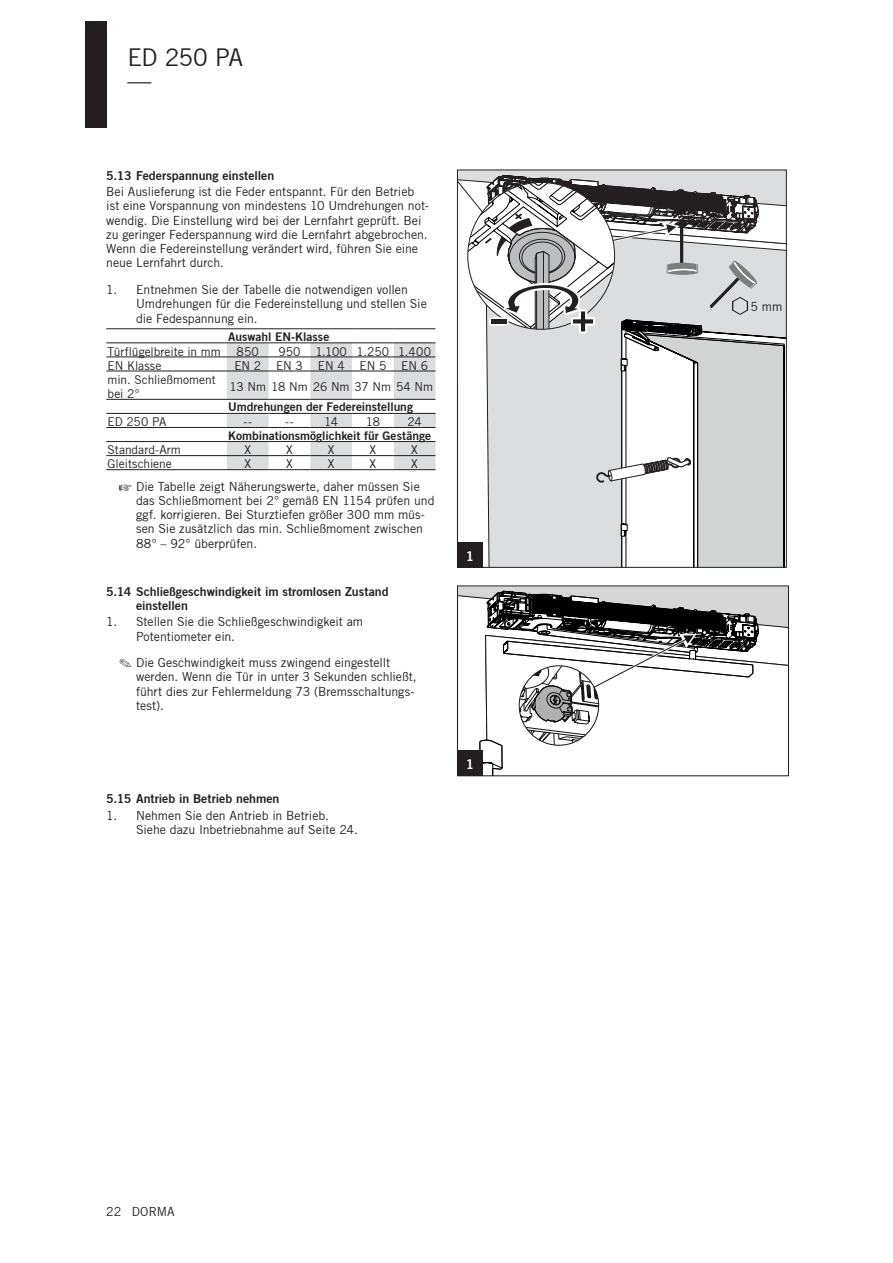
<style>
.page{position:relative;width:893px;height:1263px;background:#fff}
.page>*{position:absolute;margin:0;border:0;box-sizing:border-box;transform-origin:0 0}
.t1{font:24px/24px "Trade Gothic";letter-spacing:-.035em;color:#231f20}
.t2{font:13.5px "Trade Gothic Bold Two";color:#fff}
.t3{font:12.3px/14.2px "Trade Gothic";letter-spacing:-.005em;color:#231f20}
.t4{font:12.3px/14.2px "Trade Gothic Bold Two";color:#231f20}
.t5{font:12px/14.2px "Trade Gothic";letter-spacing:-.005em;color:#231f20}
.t6{font:12px "Trade Gothic Bold Two";color:#231f20}
.t7{font:12px "Trade Gothic";letter-spacing:.015em;color:#231f20}
</style>
<div class="page">
<div style="left:457px;top:542px;width:26px;height:26px;background:#231f20"></div>
<svg style="left:227px;top:343px;width:208px;height:126px"></svg>
<div style="left:394px;top:413px;width:41px;height:14px;background:#dcdddf"></div>
<hr style="left:106px;top:328px;width:121px;height:1px;background:#231f20">
<hr style="left:227px;top:328px;width:42px;height:1px;background:#231f20">
<hr style="left:269px;top:328px;width:41px;height:1px;background:#231f20">
<hr style="left:310px;top:328px;width:42px;height:1px;background:#231f20">
<hr style="left:352px;top:328px;width:42px;height:1px;background:#231f20">
<hr style="left:394px;top:328px;width:41px;height:1px;background:#231f20">
<hr style="left:106px;top:342px;width:121px;height:1px;background:#231f20">
<hr style="left:227px;top:342px;width:42px;height:1px;background:#231f20">
<hr style="left:269px;top:342px;width:41px;height:1px;background:#231f20">
<hr style="left:310px;top:342px;width:42px;height:1px;background:#231f20">
<hr style="left:352px;top:342px;width:42px;height:1px;background:#231f20">
<hr style="left:394px;top:342px;width:41px;height:1px;background:#231f20">
<hr style="left:106px;top:357px;width:121px;height:1px;background:#231f20">
<hr style="left:227px;top:357px;width:42px;height:1px;background:#231f20">
<hr style="left:269px;top:357px;width:41px;height:1px;background:#231f20">
<hr style="left:310px;top:357px;width:42px;height:1px;background:#231f20">
<hr style="left:352px;top:357px;width:42px;height:1px;background:#231f20">
<hr style="left:394px;top:357px;width:41px;height:1px;background:#231f20">
<hr style="left:106px;top:371px;width:121px;height:1px;background:#231f20">
<hr style="left:227px;top:371px;width:42px;height:1px;background:#231f20">
<hr style="left:269px;top:371px;width:41px;height:1px;background:#231f20">
<hr style="left:310px;top:371px;width:42px;height:1px;background:#231f20">
<hr style="left:352px;top:371px;width:42px;height:1px;background:#231f20">
<hr style="left:394px;top:371px;width:41px;height:1px;background:#231f20">
<hr style="left:106px;top:399px;width:121px;height:1px;background:#231f20">
<hr style="left:227px;top:399px;width:42px;height:1px;background:#231f20">
<hr style="left:269px;top:399px;width:41px;height:1px;background:#231f20">
<hr style="left:310px;top:399px;width:42px;height:1px;background:#231f20">
<hr style="left:352px;top:399px;width:42px;height:1px;background:#231f20">
<hr style="left:394px;top:399px;width:41px;height:1px;background:#231f20">
<hr style="left:106px;top:413px;width:121px;height:1px;background:#231f20">
<hr style="left:227px;top:413px;width:42px;height:1px;background:#231f20">
<hr style="left:269px;top:413px;width:41px;height:1px;background:#231f20">
<hr style="left:310px;top:413px;width:42px;height:1px;background:#231f20">
<hr style="left:352px;top:413px;width:42px;height:1px;background:#231f20">
<hr style="left:394px;top:413px;width:41px;height:1px;background:#231f20">
<hr style="left:106px;top:427px;width:121px;height:1px;background:#231f20">
<hr style="left:227px;top:427px;width:42px;height:1px;background:#231f20">
<hr style="left:269px;top:427px;width:41px;height:1px;background:#231f20">
<hr style="left:310px;top:427px;width:42px;height:1px;background:#231f20">
<hr style="left:352px;top:427px;width:42px;height:1px;background:#231f20">
<hr style="left:394px;top:427px;width:41px;height:1px;background:#231f20">
<hr style="left:106px;top:441px;width:121px;height:1px;background:#231f20">
<hr style="left:227px;top:441px;width:42px;height:1px;background:#231f20">
<hr style="left:269px;top:441px;width:41px;height:1px;background:#231f20">
<hr style="left:310px;top:441px;width:42px;height:1px;background:#231f20">
<hr style="left:352px;top:441px;width:42px;height:1px;background:#231f20">
<hr style="left:394px;top:441px;width:41px;height:1px;background:#231f20">
<hr style="left:106px;top:455px;width:121px;height:1px;background:#231f20">
<hr style="left:227px;top:455px;width:42px;height:1px;background:#231f20">
<hr style="left:269px;top:455px;width:41px;height:1px;background:#231f20">
<hr style="left:310px;top:455px;width:42px;height:1px;background:#231f20">
<hr style="left:352px;top:455px;width:42px;height:1px;background:#231f20">
<hr style="left:394px;top:455px;width:41px;height:1px;background:#231f20">
<hr style="left:106px;top:469px;width:121px;height:1px;background:#231f20">
<hr style="left:227px;top:469px;width:42px;height:1px;background:#231f20">
<hr style="left:269px;top:469px;width:41px;height:1px;background:#231f20">
<hr style="left:310px;top:469px;width:42px;height:1px;background:#231f20">
<hr style="left:352px;top:469px;width:42px;height:1px;background:#231f20">
<hr style="left:394px;top:469px;width:41px;height:1px;background:#231f20">
<svg style="left:458px;top:169px;width:330px;height:605px"></svg>
<div style="left:519px;top:665px;width:80px;height:80px;border:1px solid #141414;border-radius:50%"></div>
<div style="left:457px;top:586px;width:332px;height:190px;border:1px solid #231f20"></div>
<div style="left:457px;top:751px;width:26px;height:25px;background:#231f20"></div>
<div style="left:85px;top:21px;width:21px;height:107px;background:#231f20"></div>
<h1 class="t1" style="left:128px;top:45px;width:117px">ED 250 PA —</h1>
<p class="t4" style="left:106px;top:168px;width:169px">5.13 Federspannung einstellen</p>
<p class="t3" style="left:106px;top:184px;width:324px">Bei Auslieferung ist die Feder entspannt. Für den Betrieb ist eine Vorspannung von mindestens 10 Umdrehungen not&shy;wendig. Die Einstellung wird bei der Lernfahrt geprüft. Bei zu geringer Federspannung wird die Lernfahrt abgebrochen.<br>Wenn die Federeinstellung verändert wird, führen Sie eine neue Lernfahrt durch.</p>
<p class="t3" style="left:136px;top:282px;width:292px;text-indent:-30px">1. Entnehmen Sie der Tabelle die notwendigen vollen<br>Umdrehungen für die Federeinstellung und stellen Sie die Fedespannung ein.</p>
<p class="t6" style="left:228px;top:329px;width:103px">Auswahl EN-Klasse</p>
<p class="t5" style="left:108px;top:344px;width:115px">Türflügelbreite in mm</p>
<p class="t5" style="left:237px;top:344px;width:24px">850</p>
<p class="t7" style="left:278px;top:344px;width:154px">950 1.100 1.250 1.400</p>
<p class="t5" style="left:108px;top:358px;width:55px">EN Klasse</p>
<p class="t5" style="left:234px;top:358px;width:195px">EN 2 EN 3 EN 4 EN 5 EN 6</p>
<p class="t5" style="left:108px;top:372px;width:110px">min. Schließmoment bei 2°</p>
<p class="t5" style="left:230px;top:379px;width:205px">13 Nm 18 Nm 26 Nm 37 Nm 54 Nm</p>
<p class="t6" style="left:228px;top:400px;width:186px">Umdrehungen der Federeinstellung</p>
<p class="t5" style="left:108px;top:415px;width:60px">ED 250 PA</p>
<p class="t5" style="left:244px;top:415px;width:10px">--</p>
<p class="t5" style="left:285px;top:415px;width:10px">--</p>
<p class="t5" style="left:324px;top:415px;width:15px">14</p>
<p class="t5" style="left:366px;top:415px;width:16px">18</p>
<p class="t5" style="left:407px;top:415px;width:16px">24</p>
<p class="t6" style="left:228px;top:428px;width:204px">Kombinationsmöglichkeit für Gestänge</p>
<p class="t5" style="left:108px;top:443px;width:75px">Standard-Arm</p>
<p class="t5" style="left:244px;top:443px;width:8px">X</p>
<p class="t5" style="left:286px;top:443px;width:8px">X</p>
<p class="t5" style="left:328px;top:443px;width:8px">X</p>
<p class="t5" style="left:370px;top:443px;width:8px">X</p>
<p class="t5" style="left:411px;top:443px;width:8px">X</p>
<p class="t5" style="left:108px;top:457px;width:66px">Gleitschiene</p>
<p class="t5" style="left:244px;top:457px;width:8px">X</p>
<p class="t5" style="left:286px;top:457px;width:8px">X</p>
<p class="t5" style="left:328px;top:457px;width:8px">X</p>
<p class="t5" style="left:370px;top:457px;width:8px">X</p>
<p class="t5" style="left:411px;top:457px;width:8px">X</p>
<p class="t3" style="left:136px;top:479px;width:300px">Die Tabelle zeigt Näherungswerte, daher müssen Sie das Schließmoment bei 2° gemäß EN 1154 prüfen und ggf. korrigieren. Bei Sturztiefen größer 300 mm müs&shy;sen Sie zusätzlich das min. Schließmoment zwischen 88° – 92° überprüfen.</p>
<p class="t4" style="left:136px;top:584px;width:254px;text-indent:-30px">5.14 Schließgeschwindigkeit im stromlosen Zustand einstellen</p>
<p class="t3" style="left:136px;top:615px;width:229px;text-indent:-30px">1. Stellen Sie die Schließgeschwindigkeit am<br>Potentiometer ein.</p>
<p class="t3" style="left:136px;top:655px;width:282px">Die Geschwindigkeit muss zwingend eingestellt werden. Wenn die Tür in unter 3 Sekunden schließt, führt dies zur Fehlermeldung 73 (Bremsschaltungs&shy;test).</p>
<p class="t4" style="left:106px;top:792px;width:175px">5.15 Antrieb in Betrieb nehmen</p>
<p class="t3" style="left:136px;top:808px;width:223px;text-indent:-30px">1. Nehmen Sie den Antrieb in Betrieb.<br>Siehe dazu Inbetriebnahme auf Seite 24.</p>
<p class="t2" style="left:466px;top:547px;width:10px">1</p>
<p class="t2" style="left:466px;top:756px;width:10px">1</p>
<p class="t3" style="left:106px;top:1204px;width:70px">22 DORMA</p>
<p class="t3" style="left:751px;top:299px;width:33px">5 mm</p>
</div>
